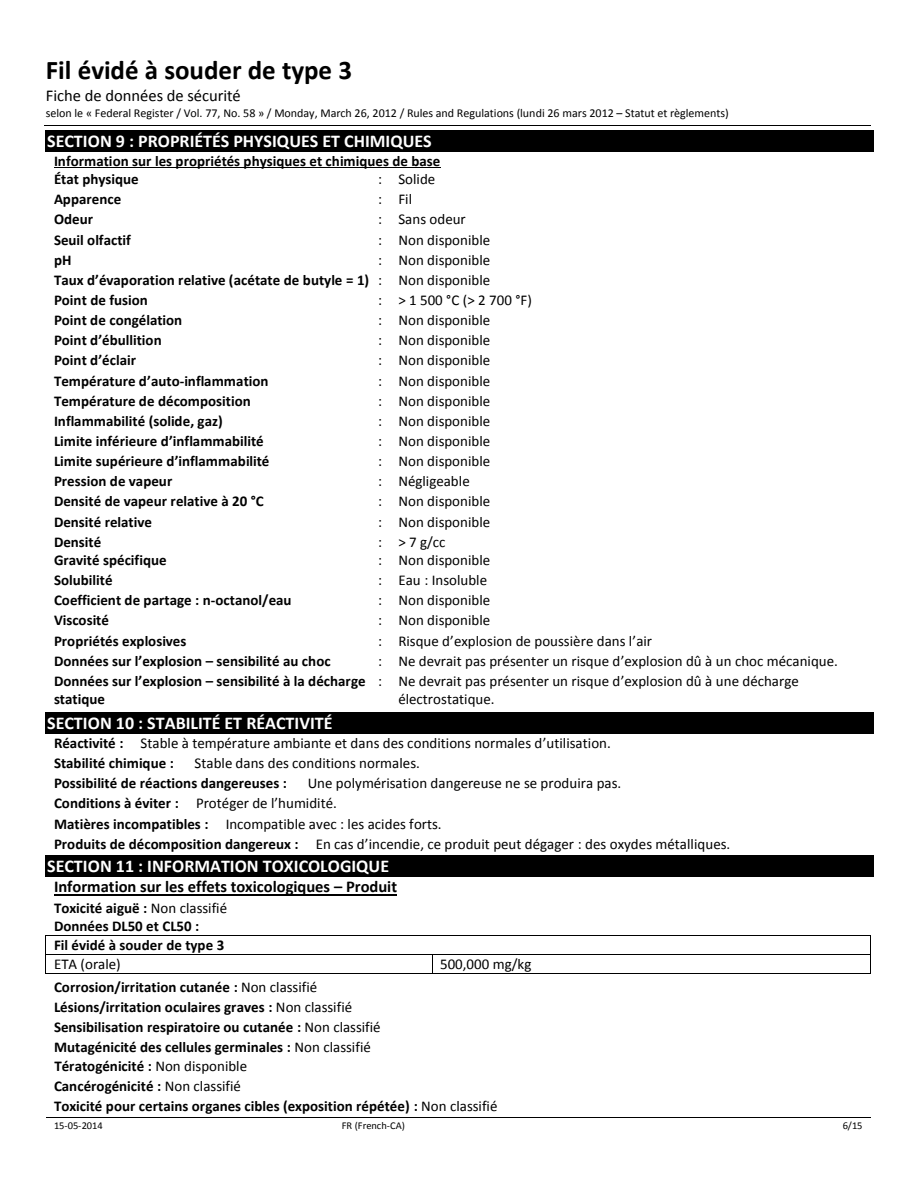
<style>
.page{position:relative;width:918px;height:1188px;background:#fff}
.page>*{position:absolute;margin:0;border:0;box-sizing:border-box;transform-origin:0 0}
.t1{font:700 27px "Calibri";color:#000}
.t2{font:700 18px "Calibri";color:#fff}
.t3{font:700 16.5px "Calibri";color:#000}
.t4{font:16.5px "Calibri";color:#000}
.t5{font:700 15px/20.1px "Calibri";color:#000}
.t6{font:15px/20.1px "Calibri";color:#000}
.t7{font:12px "Calibri";color:#000}
.t8{font:10.5px "Calibri";letter-spacing:-.005em;color:#000}
.s1{font-weight:400}
.s2{font-weight:700}
</style>
<div class="page">
<hr style="left:45px;top:125px;width:826px;height:1px;background:#000">
<hr style="left:46px;top:1117px;width:218px;height:1px;background:#000">
<hr style="left:264px;top:1117px;width:219px;height:1px;background:#000">
<hr style="left:484px;top:1117px;width:307px;height:1px;background:#000">
<hr style="left:792px;top:1117px;width:79px;height:1px;background:#000">
<div style="left:45px;top:130px;width:828px;height:22px;background:#000"></div>
<hr style="left:54px;top:167px;width:387px;height:1px;background:#000">
<div style="left:45px;top:712px;width:828px;height:22px;background:#000"></div>
<div style="left:45px;top:855px;width:828px;height:22px;background:#000"></div>
<hr style="left:54px;top:894px;width:343px;height:1px;background:#000">
<hr style="left:46px;top:935px;width:825px;height:1px;background:#000">
<hr style="left:46px;top:954px;width:386px;height:1px;background:#000">
<hr style="left:432px;top:954px;width:439px;height:1px;background:#000">
<hr style="left:46px;top:973px;width:386px;height:1px;background:#000">
<svg style="left:432px;top:955px;width:1px;height:18px"></svg>
<hr style="left:432px;top:973px;width:439px;height:1px;background:#000">
<h1 class="t1" style="left:46px;top:52px;width:308px">Fil évidé à souder de type 3</h1>
<p class="t4" style="left:46px;top:85px;width:196px">Fiche de données de sécurité</p>
<p class="t7" style="left:46px;top:106px;width:684px">selon le « Federal Register / Vol. 77, No. 58 » / Monday, March 26, 2012 / Rules and Regulations (lundi 26 mars 2012 – Statut et règlements)</p>
<p class="t2" style="left:47px;top:129px;width:386px">SECTION 9 : PROPRIÉTÉS PHYSIQUES ET CHIMIQUES</p>
<p class="t5" style="left:54px;top:152px;width:388px;line-height:18.3px">Information sur les propriétés physiques et chimiques de base<br>État physique</p>
<p class="t6" style="left:378px;top:169px;width:59px">: Solide</p>
<p class="t5" style="left:54px;top:189px;width:69px">Apparence</p>
<p class="t6" style="left:378px;top:189px;width:36px">: Fil</p>
<p class="t5" style="left:54px;top:209px;width:41px">Odeur</p>
<p class="t6" style="left:378px;top:210px;width:89px">: Sans odeur</p>
<p class="t5" style="left:54px;top:230px;width:79px">Seuil olfactif</p>
<p class="t6" style="left:378px;top:230px;width:114px">: Non disponible</p>
<p class="t5" style="left:54px;top:250px;width:19px">pH</p>
<p class="t5" style="left:54px;top:250px;width:438px;text-align:justify;text-indent:324px"><span class="s1">: Non disponible </span>Taux d’évaporation relative (acétate de butyle = 1) <span class="s1">: Non disponible </span>Point de fusion</p>
<p class="t6" style="left:378px;top:290px;width:155px">: &gt; 1 500 °C (&gt; 2 700 °F)</p>
<p class="t5" style="left:54px;top:310px;width:130px">Point de congélation</p>
<p class="t6" style="left:378px;top:310px;width:114px">: Non disponible</p>
<p class="t5" style="left:54px;top:330px;width:109px">Point d’ébullition</p>
<p class="t6" style="left:378px;top:330px;width:114px">: Non disponible</p>
<p class="t5" style="left:54px;top:350px;width:83px">Point d’éclair</p>
<p class="t6" style="left:378px;top:350px;width:114px">: Non disponible</p>
<p class="t5" style="left:54px;top:371px;width:216px">Température d’auto-inflammation</p>
<p class="t6" style="left:378px;top:371px;width:114px">: Non disponible</p>
<p class="t5" style="left:54px;top:391px;width:198px">Température de décomposition</p>
<p class="t6" style="left:378px;top:391px;width:114px">: Non disponible</p>
<p class="t5" style="left:54px;top:411px;width:170px">Inflammabilité (solide, gaz)</p>
<p class="t6" style="left:378px;top:411px;width:114px">: Non disponible</p>
<p class="t5" style="left:54px;top:431px;width:211px">Limite inférieure d’inflammabilité</p>
<p class="t6" style="left:378px;top:431px;width:114px">: Non disponible</p>
<p class="t5" style="left:54px;top:451px;width:217px">Limite supérieure d’inflammabilité</p>
<p class="t6" style="left:378px;top:451px;width:114px">: Non disponible</p>
<p class="t5" style="left:54px;top:471px;width:120px">Pression de vapeur</p>
<p class="t6" style="left:378px;top:471px;width:93px">: Négligeable</p>
<p class="t5" style="left:54px;top:491px;width:211px">Densité de vapeur relative à 20 °C</p>
<p class="t6" style="left:378px;top:491px;width:114px">: Non disponible</p>
<p class="t5" style="left:54px;top:512px;width:100px">Densité relative</p>
<p class="t6" style="left:378px;top:512px;width:114px">: Non disponible</p>
<p class="t5" style="left:54px;top:532px;width:49px">Densité</p>
<p class="t6" style="left:378px;top:532px;width:69px">: &gt; 7 g/cc</p>
<p class="t5" style="left:54px;top:550px;width:114px">Gravité spécifique</p>
<p class="t6" style="left:378px;top:550px;width:114px">: Non disponible</p>
<p class="t5" style="left:54px;top:570px;width:60px">Solubilité</p>
<p class="t6" style="left:378px;top:570px;width:111px">: Eau : Insoluble</p>
<p class="t5" style="left:54px;top:590px;width:239px">Coefficient de partage : n-octanol/eau</p>
<p class="t6" style="left:378px;top:590px;width:114px">: Non disponible</p>
<p class="t5" style="left:54px;top:610px;width:56px">Viscosité</p>
<p class="t6" style="left:378px;top:610px;width:114px">: Non disponible</p>
<p class="t5" style="left:54px;top:631px;width:134px">Propriétés explosives</p>
<p class="t6" style="left:378px;top:631px;width:276px">: Risque d’explosion de poussière dans l’air</p>
<p class="t5" style="left:54px;top:651px;width:278px">Données sur l’explosion – sensibilité au choc</p>
<p class="t6" style="left:378px;top:651px;width:461px">: Ne devrait pas présenter un risque d’explosion dû à un choc mécanique.</p>
<p class="t5" style="left:54px;top:672px;width:313px;line-height:18.3px">Données sur l’explosion – sensibilité à la décharge statique</p>
<p class="t6" style="left:398px;top:672px;width:402px;line-height:18.3px;text-indent:-20px">: Ne devrait pas présenter un risque d’explosion dû à une décharge électrostatique.</p>
<p class="t2" style="left:47px;top:711px;width:287px">SECTION 10 : STABILITÉ ET RÉACTIVITÉ</p>
<p class="t6" style="left:54px;top:733px;width:558px"><span class="s2">Réactivité :</span> Stable à température ambiante et dans des conditions normales d’utilisation.<br><span class="s2">Stabilité chimique :</span></p>
<p class="t6" style="left:195px;top:753px;width:227px">Stable dans des conditions normales.</p>
<p class="t5" style="left:54px;top:773px;width:235px">Possibilité de réactions dangereuses :</p>
<p class="t6" style="left:54px;top:773px;width:678px;text-indent:254px">Une polymérisation dangereuse ne se produira pas.<br><span class="s2">Conditions à éviter :</span> Protéger de l’humidité.<br><span class="s2">Matières incompatibles :</span> Incompatible avec : les acides forts.<br><span class="s2">Produits de décomposition dangereux :</span> En cas d’incendie, ce produit peut dégager : des oxydes métalliques.</p>
<p class="t2" style="left:47px;top:854px;width:344px">SECTION 11 : INFORMATION TOXICOLOGIQUE</p>
<p class="t3" style="left:54px;top:876px;width:345px">Information sur les effets toxicologiques – Produit</p>
<p class="t5" style="left:54px;top:916px;width:172px;line-height:19px">Données DL50 et CL50 :<br>Fil évidé à souder de type 3</p>
<p class="t6" style="left:54px;top:954px;width:68px">ETA (orale)</p>
<p class="t6" style="left:440px;top:954px;width:93px">500,000 mg/kg</p>
<p class="t5" style="left:54px;top:977px;width:328px">Corrosion/irritation cutanée : <span class="s1">Non classifié </span>Lésions/irritation oculaires graves : <span class="s1">Non classifié </span>Sensibilisation respiratoire ou cutanée : <span class="s1">Non classifié </span>Mutagénicité des cellules germinales : <span class="s1">Non classifié</span></p>
<p class="t5" style="left:54px;top:1056px;width:445px">Tératogénicité : <span class="s1">Non disponible<br></span>Cancérogénicité : <span class="s1">Non classifié<br></span>Toxicité pour certains organes cibles (exposition répétée) : <span class="s1">Non classifié</span></p>
<p class="t5" style="left:54px;top:898px;width:175px">Toxicité aiguë : <span class="s1">Non classifié</span></p>
<p class="t8" style="left:54px;top:1119px;width:50px">15-05-2014</p>
<p class="t8" style="left:342px;top:1119px;width:65px">FR (French-CA)</p>
<p class="t8" style="left:843px;top:1119px;width:21px">6/15</p>
</div>
